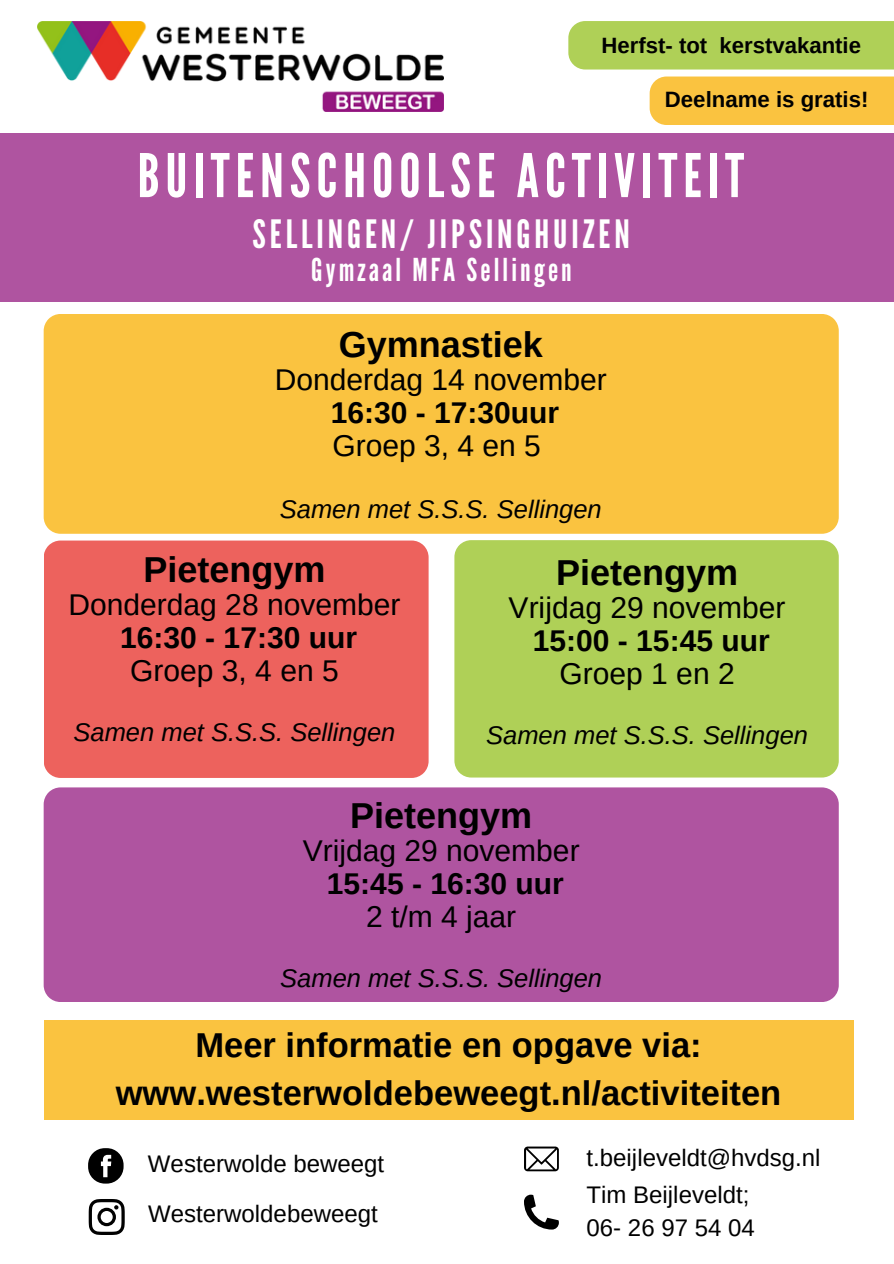
<style>
.page{position:relative;width:894px;height:1264px;background:#fff}
.page>*{position:absolute;margin:0;border:0;box-sizing:border-box;transform-origin:0 0}
.t1{font:60px "League Gothic";letter-spacing:.1em;color:#fff}
.t2{font:39px "League Gothic";letter-spacing:.1em;color:#fff}
.t3{font:700 36px "Arimo";color:#000}
.t4{font:700 34.5px/47.2px "Arimo";color:#000;text-align:center}
.t5{font:31.5px "League Gothic";letter-spacing:.1em;color:#fff}
.t6{font:30px/32.7px "Arimo";color:#000;text-align:center}
.t7{font:italic 25.5px "Arimo";color:#000}
.t8{font:24px/32.7px "Arimo";color:#000}
.t9{font:700 22.2px "Arimo";color:#010101}
.t10{font:700 22.05px "Arimo";color:#010101}
.s1{font-weight:700}
</style>
<div class="page">
<img style="left:38px;top:21px;width:405px;height:90px">
<div style="left:0;top:133px;width:893px;height:168px;background:#af54a0"></div>
<svg style="left:524px;top:1146px;width:34px;height:25px"></svg>
<svg style="left:524px;top:1194px;width:34px;height:35px"></svg>
<svg style="left:88px;top:1148px;width:35px;height:35px"></svg>
<svg style="left:89px;top:1199px;width:36px;height:35px"></svg>
<div style="left:44px;top:1020px;width:809px;height:99px;background:#fac340"></div>
<div style="left:649px;top:76px;width:244px;height:49px;background:#fac340"></div>
<div style="left:568px;top:21px;width:325px;height:49px;background:#afd057"></div>
<div style="left:44px;top:540px;width:384px;height:238px;background:#ed625d"></div>
<div style="left:44px;top:314px;width:794px;height:220px;background:#fac340"></div>
<div style="left:454px;top:540px;width:384px;height:237px;background:#afd057"></div>
<div style="left:44px;top:787px;width:794px;height:215px;background:#af54a0"></div>
<h4 class="t10" style="left:601px;top:33px;width:261px">Herfst- tot kerstvakantie</h4>
<h5 class="t9" style="left:664px;top:87px;width:205px">Deelname is gratis!</h5>
<p class="t1" style="left:137px;top:141px;width:608px">BUITENSCHOOLSE ACTIVITEIT</p>
<h2 class="t2" style="left:252px;top:211px;width:378px">SELLINGEN/ JIPSINGHUIZEN</h2>
<p class="t5" style="left:311px;top:251px;width:262px">Gymzaal MFA Sellingen</p>
<h5 class="t3" style="left:338px;top:324px;width:205px">Gymnastiek</h5>
<h5 class="t6" style="left:275px;top:363px;width:333px">Donderdag 14 november<br><span class="s1">16:30 - 17:30uur<br></span>Groep 3, 4 en 5</h5>
<h4 class="t7" style="left:280px;top:494px;width:323px">Samen met S.S.S. Sellingen</h4>
<h5 class="t3" style="left:143px;top:549px;width:183px">Pietengym</h5>
<h5 class="t6" style="left:68px;top:588px;width:333px">Donderdag 28 november<br><span class="s1">16:30 - 17:30 uur<br></span>Groep 3, 4 en 5</h5>
<h3 class="t7" style="left:73px;top:718px;width:323px">Samen met S.S.S. Sellingen</h3>
<p class="t3" style="left:556px;top:552px;width:183px">Pietengym</p>
<p class="t6" style="left:508px;top:591px;width:278px">Vrijdag 29 november<br><span class="s1">15:00 - 15:45 uur<br></span>Groep 1 en 2</p>
<h5 class="t7" style="left:486px;top:721px;width:323px">Samen met S.S.S. Sellingen</h5>
<p class="t3" style="left:350px;top:795px;width:183px">Pietengym</p>
<p class="t6" style="left:302px;top:834px;width:278px">Vrijdag 29 november<br><span class="s1">15:45 - 16:30 uur<br></span>2 t/m 4 jaar</p>
<h5 class="t7" style="left:280px;top:964px;width:323px">Samen met S.S.S. Sellingen</h5>
<h4 class="t4" style="left:116px;top:1021px;width:667px">Meer informatie en opgave via: www.westerwoldebeweegt.nl/activiteiten</h4>
<h4 class="t8" style="left:148px;top:1147px;width:238px">Westerwolde beweegt</h4>
<h5 class="t8" style="left:148px;top:1197px;width:231px">Westerwoldebeweegt</h5>
<p class="t8" style="left:586px;top:1141px;width:235px">t.beijleveldt@hvdsg.nl</p>
<h1 class="t8" style="left:586px;top:1178px;width:170px">Tim Beijleveldt;<br>06- 26 97 54 04</h1>
</div>
